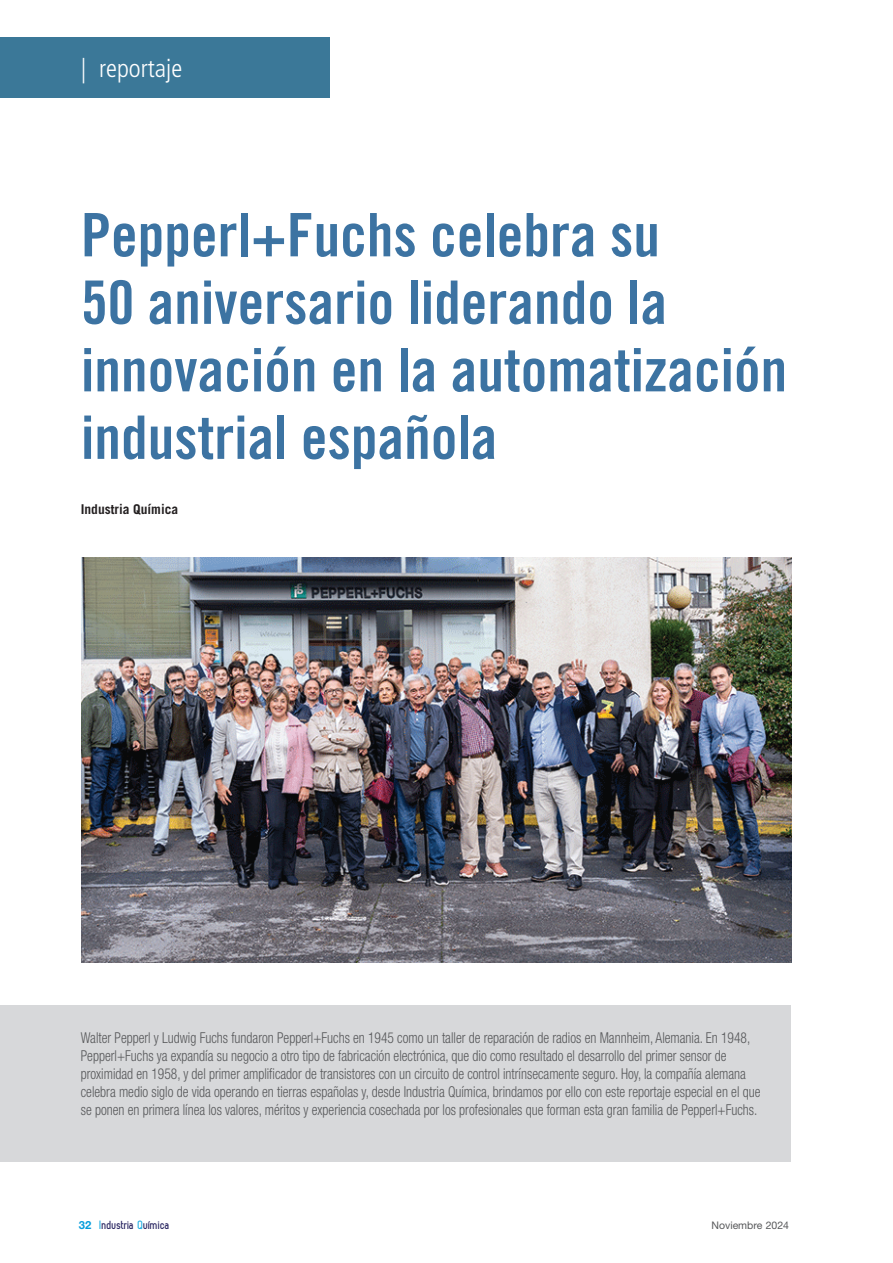
<style>
.page{position:relative;width:893px;height:1263px;background:#fff}
.page>*{position:absolute;margin:0;border:0;box-sizing:border-box;transform-origin:0 0}
.t1{font:60px/67.5px "Trade Gothic Bold Cond Twenty";color:#3c73a2}
.t2{font:300 condensed 25.5px "Frutiger";color:#fff}
.t3{font:300 condensed 15px/18px "Helvetica Neue LT Std";color:#57585a;scale:.9 1}
.t4{font:700 13.5px "Trade Gothic";color:#231f20}
.t5{font:700 12px "Zag";color:#27235f}
.t6{font:10.5px "Helvetica Neue LT Std";color:#57585a}
.s1{font-family:"Helvetica Neue LT Std";font-size:11.25px;color:#069ddc}
.s2{color:#1bace1}
</style>
<div class="page">
<div style="left:0;top:37px;width:330px;height:61px;background:#3b7898"></div>
<img style="left:81px;top:558px;width:710px;height:405px">
<div style="left:0;top:1005px;width:791px;height:156px;background:#d7d8da"></div>
<h2 class="t2" style="left:81px;top:54px;width:103px">| reportaje</h2>
<h1 class="t1" style="left:81px;top:201px;width:708px">Pepperl+Fuchs celebra su<br>50 aniversario liderando la innovación en la automatización industrial española</h1>
<p class="t4" style="left:81px;top:501px;width:99px">Industria Química</p>
<p class="t3" style="left:81px;top:1029px;width:757px">Walter Pepperl y Ludwig Fuchs fundaron Pepperl+Fuchs en 1945 como un taller de reparación de radios en Mannheim, Alemania. En 1948, Pepperl+Fuchs ya expandía su negocio a otro tipo de fabricación electrónica, que dio como resultado el desarrollo del primer sensor de proximidad en 1958, y del primer amplificador de transistores con un circuito de control intrínsecamente seguro. Hoy, la compañía alemana celebra medio siglo de vida operando en tierras españolas y, desde Industria Química, brindamos por ello con este reportaje especial en el que se ponen en primera línea los valores, méritos y experiencia cosechada por los profesionales que forman esta gran familia de Pepperl+Fuchs.</p>
<p class="t5" style="left:79px;top:1218px;width:93px"><span class="s1">32</span> <span class="s2">I</span>ndustria <span class="s2">Q</span>uímica</p>
<p class="t6" style="left:711px;top:1219px;width:79px">Noviembre 2024</p>
</div>
